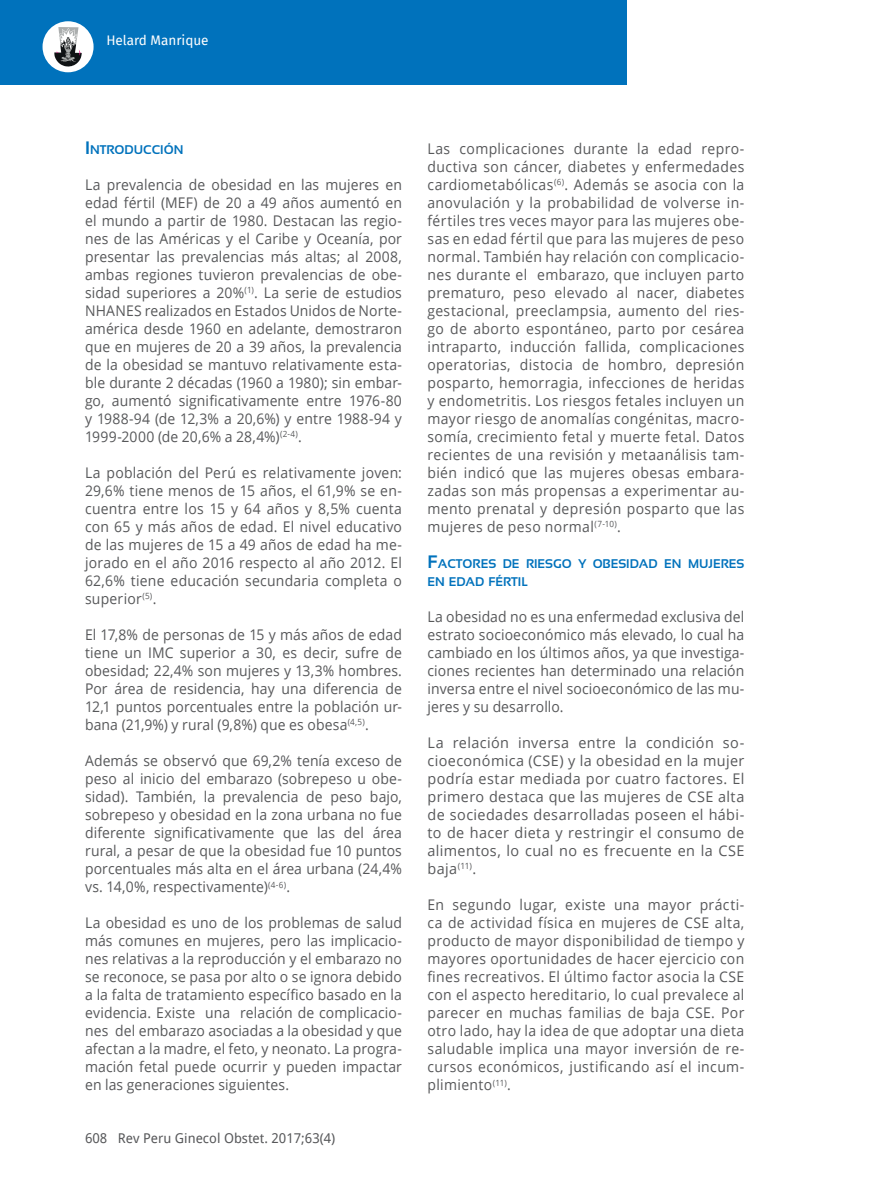
<style>
.page{position:relative;width:872px;height:1191px;background:#fff}
.page>*{position:absolute;margin:0;border:0;box-sizing:border-box;transform-origin:0 0}
.t1{font:14.7px/18px "Open Sans";letter-spacing:.015em;color:#57585a;text-align:justify;scale:.95 1}
.t2{font:14.7px/18px "Open Sans";letter-spacing:.015em;color:#57585a;text-align:justify}
.t3{font:13.5px "Droid Sans";color:#57585a}
.t4{font:13.5px "Fira Sans";color:#fff}
.t5{font:700 12.6px/18px "Sansation";color:#0072bc}
.s1{font-size:18px}
</style>
<div class="page">
<div style="left:0;top:0;width:626px;height:85px;background:#0072bc"></div>
<div style="left:43px;top:21px;width:51px;height:51px;background:#fff;border-radius:50%"></div>
<svg style="left:54px;top:27px;width:28px;height:40px"></svg>
<p class="t4" style="left:106px;top:30px;width:104px">Helard Manrique</p>
<p class="t5" style="left:85px;top:141px;width:100px"><span class="s1">I</span>NTRODUCCIÓN</p>
<p class="t1" style="left:85px;top:175px;width:335px">La prevalencia de obesidad en las mujeres en edad fértil (MEF) de 20 a 49 años aumentó en el mundo a partir de 1980. Destacan las regio&shy;nes de las Américas y el Caribe y Oceanía, por presentar las prevalencias más altas; al 2008, ambas regiones tuvieron prevalencias de obe&shy;sidad superiores a 20%<sup>(1)</sup>. La serie de estudios NHANES realizados en Estados Unidos de Norte&shy;américa desde 1960 en adelante, demostraron que en mujeres de 20 a 39 años, la prevalencia de la obesidad se mantuvo relativamente esta&shy;ble durante 2 décadas (1960 a 1980); sin embar&shy;go, aumentó significativamente entre 1976-80 y 1988-94 (de 12,3% a 20,6%) y entre 1988-94 y 1999-2000 (de 20,6% a 28,4%)<sup>(2-4)</sup>.</p>
<p class="t1" style="left:85px;top:463px;width:335px">La población del Perú es relativamente joven:<br>29,6% tiene menos de 15 años, el 61,9% se en&shy;cuentra entre los 15 y 64 años y 8,5% cuenta con 65 y más años de edad. El nivel educativo de las mujeres de 15 a 49 años de edad ha me&shy;jorado en el año 2016 respecto al año 2012. El 62,6% tiene educación secundaria completa o superior<sup>(5)</sup>.</p>
<p class="t1" style="left:85px;top:625px;width:335px">El 17,8% de personas de 15 y más años de edad tiene un IMC superior a 30, es decir, sufre de obesidad; 22,4% son mujeres y 13,3% hombres.<br>Por área de residencia, hay una diferencia de 12,1 puntos porcentuales entre la población ur&shy;bana (21,9%) y rural (9,8%) que es obesa<sup>(4,5)</sup>.</p>
<p class="t1" style="left:85px;top:751px;width:335px">Además se observó que 69,2% tenía exceso de peso al inicio del embarazo (sobrepeso u obe&shy;sidad). También, la prevalencia de peso bajo, sobrepeso y obesidad en la zona urbana no fue diferente significativamente que las del área rural, a pesar de que la obesidad fue 10 puntos porcentuales más alta en el área urbana (24,4% vs. 14,0%, respectivamente)<sup>(4-6)</sup>.</p>
<p class="t1" style="left:85px;top:913px;width:335px">La obesidad es uno de los problemas de salud más comunes en mujeres, pero las implicacio&shy;nes relativas a la reproducción y el embarazo no se reconoce, se pasa por alto o se ignora debido a la falta de tratamiento específico basado en la evidencia. Existe una relación de complicacio&shy;nes del embarazo asociadas a la obesidad y que afectan a la madre, el feto, y neonato. La progra&shy;mación fetal puede ocurrir y pueden impactar en las generaciones siguientes.</p>
<p class="t3" style="left:85px;top:1128px;width:252px">608 Rev Peru Ginecol Obstet. 2017;63(4)</p>
<p class="t1" style="left:427px;top:139px;width:335px">Las complicaciones durante la edad repro&shy;ductiva son cáncer, diabetes y enfermedades cardiometabólicas<sup>(6)</sup>. Además se asocia con la anovulación y la probabilidad de volverse in&shy;fértiles tres veces mayor para las mujeres obe&shy;sas en edad fértil que para las mujeres de peso normal. También hay relación con complicacio&shy;nes durante el embarazo, que incluyen parto prematuro, peso elevado al nacer, diabetes gestacional, preeclampsia, aumento del ries&shy;go de aborto espontáneo, parto por cesárea intraparto, inducción fallida, complicaciones operatorias, distocia de hombro, depresión posparto, hemorragia, infecciones de heridas y endometritis. Los riesgos fetales incluyen un mayor riesgo de anomalías congénitas, macro&shy;somía, crecimiento fetal y muerte fetal. Datos recientes de una revisión y metaanálisis tam&shy;bién indicó que las mujeres obesas embara&shy;zadas son más propensas a experimentar au&shy;mento prenatal y depresión posparto que las mujeres de peso normal<sup>(7-10)</sup>.</p>
<p class="t5" style="left:427px;top:555px;width:318px"><span class="s1">F</span>ACTORES DE RIESGO Y OBESIDAD EN MUJERES<br>EN EDAD FÉRTIL</p>
<p class="t1" style="left:427px;top:607px;width:335px">La obesidad no es una enfermedad exclusiva del estrato socioeconómico más elevado, lo cual ha cambiado en los últimos años, ya que investiga&shy;ciones recientes han determinado una relación inversa entre el nivel socioeconómico de las mu&shy;jeres y su desarrollo.</p>
<p class="t2" style="left:427px;top:733px;width:318px">La relación inversa entre la condición so&shy;cioeconómica (CSE) y la obesidad en la mujer podría estar mediada por cuatro factores. El primero destaca que las mujeres de CSE alta de sociedades desarrolladas poseen el hábi&shy;to de hacer dieta y restringir el consumo de alimentos, lo cual no es frecuente en la CSE baja<sup>(11)</sup>.</p>
<p class="t1" style="left:427px;top:895px;width:335px">En segundo lugar, existe una mayor prácti&shy;ca de actividad física en mujeres de CSE alta, producto de mayor disponibilidad de tiempo y mayores oportunidades de hacer ejercicio con fines recreativos. El último factor asocia la CSE con el aspecto hereditario, lo cual prevalece al parecer en muchas familias de baja CSE. Por otro lado, hay la idea de que adoptar una dieta saludable implica una mayor inversión de re&shy;cursos económicos, justificando así el incum&shy;plimiento<sup>(11)</sup>.</p>
</div>
